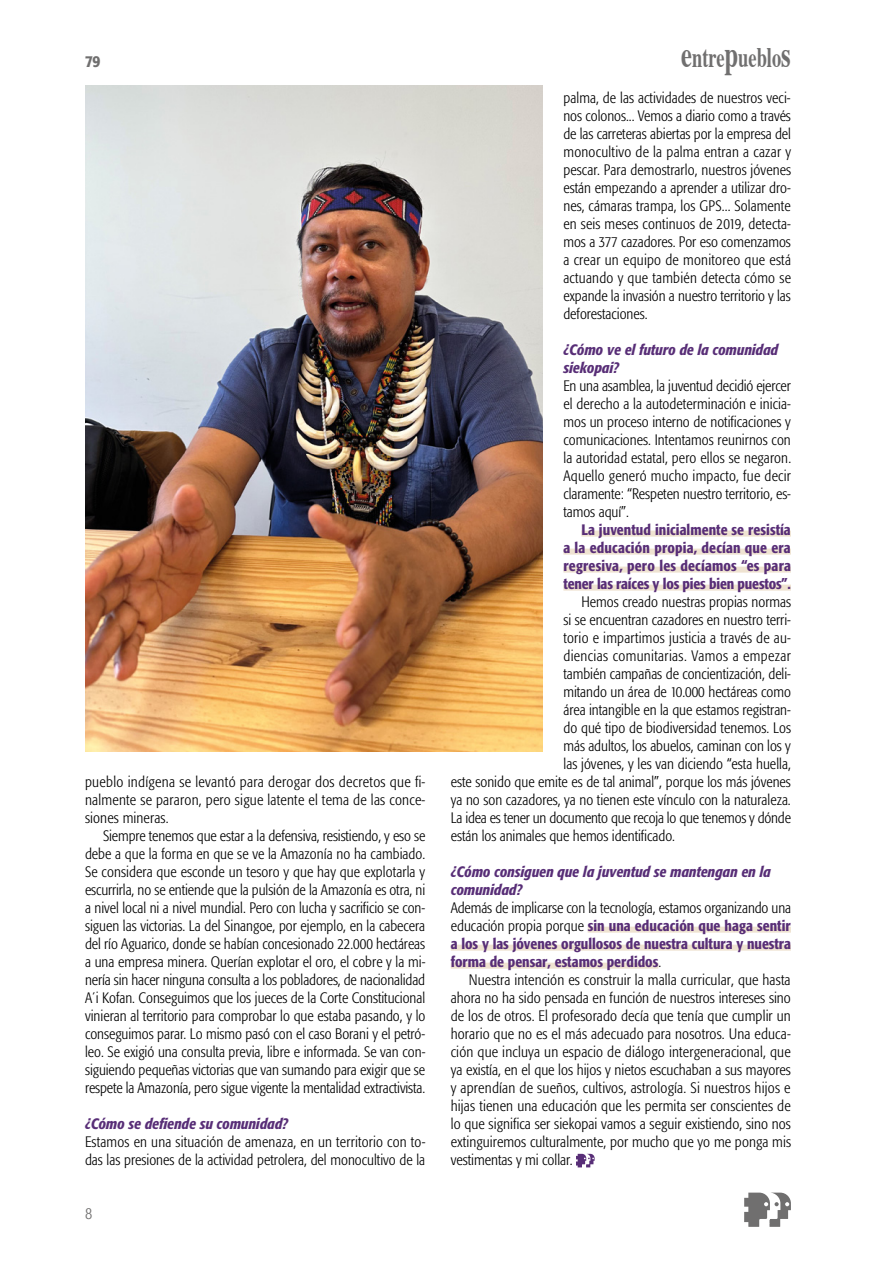
<style>
.page{position:relative;width:893px;height:1263px;background:#fff}
.page>*{position:absolute;margin:0;border:0;box-sizing:border-box;transform-origin:0 0}
.t1{font:700 28.2px "Times";color:#706f6f;scale:.65 1}
.t2{font:500 condensed 16.5px "Formata";color:#706f6f}
.t3{font:300 condensed 16.5px "Formata";color:#706f6f}
.t4{font:300 condensed 15px/18px "Formata";color:#000;text-align:justify}
.t5{font:500 condensed 15px/18px "Formata";color:#582e77;text-align:justify}
.t6{font:italic 500 condensed 15px/18px "Formata";color:#582e77}
.t7{font:300 condensed 15px "Formata";letter-spacing:.02em;color:#000}
.t8{font:300 condensed 15px "Formata";letter-spacing:.025em;color:#000}
.s1{font-size:37.65px}
.s2{font-weight:300;color:#000}
</style>
<div class="page">
<svg style="left:744px;top:1192px;width:47px;height:35px"></svg>
<div style="left:581px;top:531px;width:210px;height:6px;background:#efe3d1"></div>
<div style="left:563px;top:549px;width:228px;height:6px;background:#efe3d1"></div>
<div style="left:563px;top:567px;width:228px;height:6px;background:#efe3d1"></div>
<div style="left:563px;top:585px;width:228px;height:6px;background:#efe3d1"></div>
<div style="left:588px;top:927px;width:203px;height:6px;background:#efe3d1"></div>
<div style="left:451px;top:945px;width:340px;height:6px;background:#efe3d1"></div>
<div style="left:451px;top:963px;width:207px;height:6px;background:#efe3d1"></div>
<svg style="left:576px;top:1154px;width:19px;height:13px"></svg>
<img style="left:85px;top:85px;width:457px;height:666px">
<p class="t2" style="left:85px;top:51px;width:17px">79</p>
<h1 class="t1" style="left:681px;top:30px;width:170px"><span class="s1">e</span>ntre<span class="s1">p</span>ueblo<span class="s1">s</span></h1>
<p class="t4" style="left:85px;top:773px;width:342px">pueblo indígena se levantó para derogar dos decretos que fi&shy;nalmente se pararon, pero sigue latente el tema de las conce&shy;siones mineras.</p>
<p class="t4" style="left:85px;top:827px;width:342px;text-indent:18px">Siempre tenemos que estar a la defensiva, resistiendo, y eso se debe a que la forma en que se ve la Amazonía no ha cambiado.<br>Se considera que esconde un tesoro y que hay que explotarla y escurrirla, no se entiende que la pulsión de la Amazonía es otra, ni a nivel local ni a nivel mundial. Pero con lucha y sacrificio se con&shy;siguen las victorias. La del Sinangoe, por ejemplo, en la cabecera del río Aguarico, donde se habían concesionado 22.000 hectáreas a una empresa minera. Querían explotar el oro, el cobre y la mi&shy;nería sin hacer ninguna consulta a los pobladores, de nacionalidad A´i Kofan. Conseguimos que los jueces de la Corte Constitucional vinieran al territorio para comprobar lo que estaba pasando, y lo conseguimos parar. Lo mismo pasó con el caso Borani y el petró&shy;leo. Se exigió una consulta previa, libre e informada. Se van con&shy;siguiendo pequeñas victorias que van sumando para exigir que se respete la Amazonía, pero sigue vigente la mentalidad extractivista.</p>
<p class="t6" style="left:85px;top:1115px;width:204px">¿Cómo se defiende su comunidad?</p>
<p class="t4" style="left:85px;top:1133px;width:342px">Estamos en una situación de amenaza, en un territorio con to&shy;das las presiones de la actividad petrolera, del monocultivo de la</p>
<p class="t3" style="left:85px;top:1204px;width:9px">8</p>
<p class="t4" style="left:563px;top:89px;width:229px">palma, de las actividades de nuestros veci&shy;nos colonos... Vemos a diario como a través de las carreteras abiertas por la empresa del monocultivo de la palma entran a cazar y pescar. Para demostrarlo, nuestros jóvenes están empezando a aprender a utilizar dro&shy;nes, cámaras trampa, los GPS... Solamente en seis meses continuos de 2019, detecta&shy;mos a 377 cazadores. Por eso comenzamos a crear un equipo de monitoreo que está actuando y que también detecta cómo se expande la invasión a nuestro territorio y las deforestaciones.</p>
<p class="t6" style="left:563px;top:341px;width:216px">¿Cómo ve el futuro de la comunidad siekopai?</p>
<p class="t4" style="left:563px;top:377px;width:229px">En una asamblea, la juventud decidió ejercer el derecho a la autodeterminación e inicia&shy;mos un proceso interno de notificaciones y comunicaciones. Intentamos reunirnos con la autoridad estatal, pero ellos se negaron.<br>Aquello generó mucho impacto, fue decir claramente: “Respeten nuestro territorio, es&shy;tamos aquí”.</p>
<p class="t5" style="left:563px;top:521px;width:229px;text-indent:18px">La juventud inicialmente se resistía a la educación propia, decían que era regresiva, pero les decíamos “es para tener las raíces y los pies bien puestos”.</p>
<p class="t4" style="left:581px;top:593px;width:211px">Hemos creado nuestras propias normas</p>
<p class="t4" style="left:563px;top:611px;width:229px">si se encuentran cazadores en nuestro terri-</p>
<p class="t7" style="left:563px;top:629px;width:229px">torio e impartimos justicia a través de au-</p>
<p class="t8" style="left:563px;top:647px;width:229px">diencias comunitarias. Vamos a empezar</p>
<p class="t4" style="left:563px;top:665px;width:229px">también campañas de concientización, deli-</p>
<p class="t4" style="left:563px;top:683px;width:229px">mitando un área de 10.000 hectáreas como</p>
<p class="t4" style="left:563px;top:701px;width:229px">área intangible en la que estamos registran-</p>
<p class="t4" style="left:563px;top:719px;width:229px">do qué tipo de biodiversidad tenemos. Los</p>
<p class="t4" style="left:563px;top:737px;width:229px">más adultos, los abuelos, caminan con los y</p>
<p class="t4" style="left:563px;top:755px;width:229px">las jóvenes, y les van diciendo “esta huella,</p>
<p class="t4" style="left:451px;top:773px;width:342px">este sonido que emite es de tal animal”, porque los más jóvenes</p>
<p class="t4" style="left:451px;top:791px;width:342px">ya no son cazadores, ya no tienen este vínculo con la naturaleza.</p>
<p class="t4" style="left:451px;top:809px;width:342px">La idea es tener un documento que recoja lo que tenemos y dónde</p>
<p class="t4" style="left:451px;top:827px;width:226px">están los animales que hemos identificado.</p>
<p class="t6" style="left:451px;top:863px;width:321px">¿Cómo consiguen que la juventud se mantengan en la comunidad?</p>
<p class="t5" style="left:451px;top:899px;width:342px"><span class="s2">Además de implicarse con la tecnología, estamos organizando una educación propia porque</span> sin una educación que haga sentir a los y las jóvenes orgullosos de nuestra cultura y nuestra forma de pensar, estamos perdidos<span class="s2">.</span></p>
<p class="t4" style="left:451px;top:971px;width:342px;text-indent:18px">Nuestra intención es construir la malla curricular, que hasta ahora no ha sido pensada en función de nuestros intereses sino de los de otros. El profesorado decía que tenía que cumplir un horario que no es el más adecuado para nosotros. Una educa&shy;ción que incluya un espacio de diálogo intergeneracional, que ya existía, en el que los hijos y nietos escuchaban a sus mayores y aprendían de sueños, cultivos, astrología. Si nuestros hijos e hijas tienen una educación que les permita ser conscientes de lo que significa ser siekopai vamos a seguir existiendo, sino nos extinguiremos culturalmente, por mucho que yo me ponga mis vestimentas y mi collar.</p>
</div>
